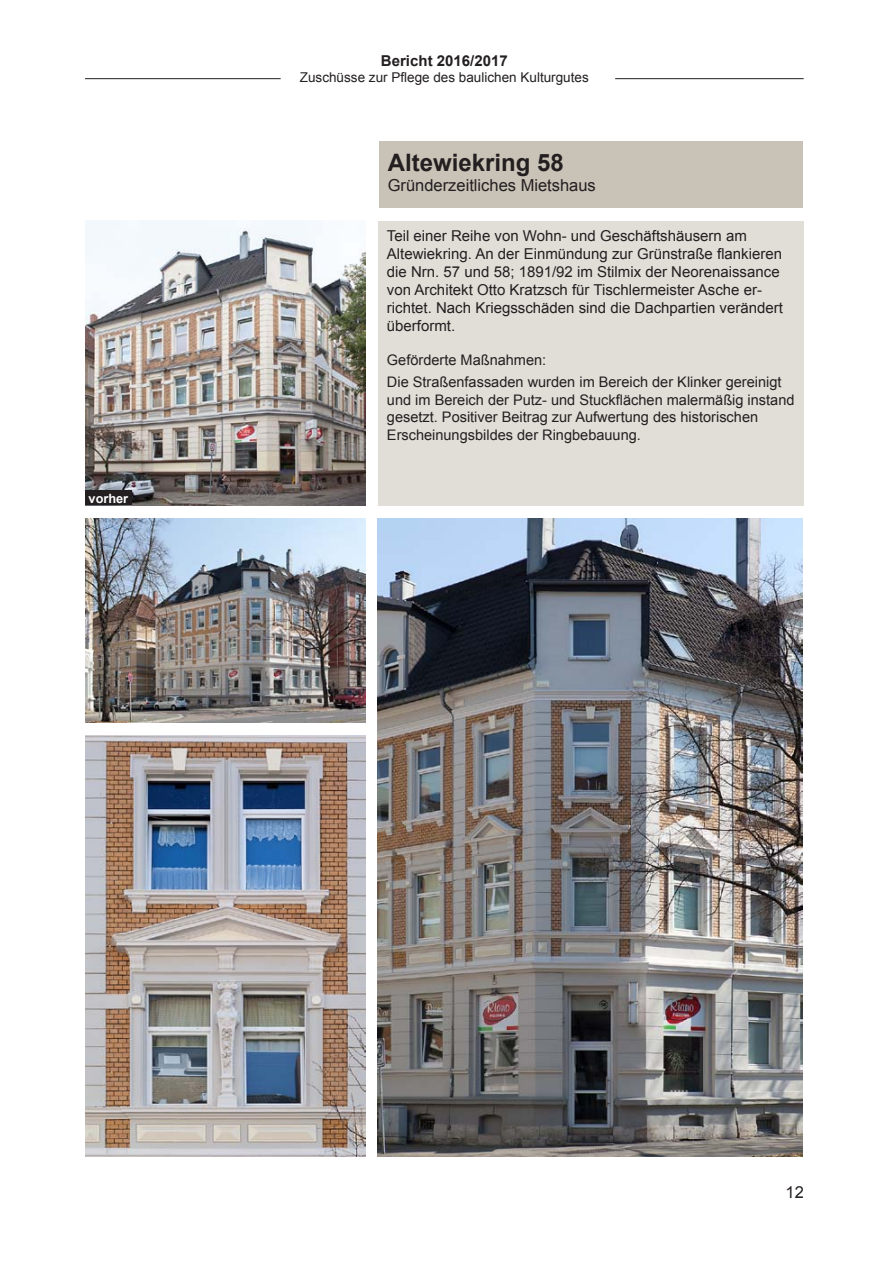
<style>
.page{position:relative;width:893px;height:1263px;background:#fff}
.page>*{position:absolute;margin:0;border:0;box-sizing:border-box;transform-origin:0 0}
.t1{font:700 24px "Arial";color:#231f20}
.t2{font:16.5px "Arial";color:#231f20}
.t3{font:15px/18px "Arial";color:#231f20}
.t4{font:700 15px "Arial";color:#231f20}
.t5{font:14.55px/17.4px "Arial";color:#231f20}
.t6{font:13.5px "Arial";color:#231f20}
.t7{font:700 12.75px "Arial";color:#fff}
</style>
<div class="page">
<hr style="left:85px;top:78px;width:196px;height:1px;background:#231f20">
<hr style="left:615px;top:78px;width:189px;height:1px;background:#231f20">
<div style="left:379px;top:141px;width:424px;height:67px;background:#c9c2b7"></div>
<div style="left:378px;top:221px;width:426px;height:285px;background:#e1ded8"></div>
<img style="left:85px;top:220px;width:281px;height:285px">
<img style="left:85px;top:518px;width:281px;height:204px">
<img style="left:378px;top:518px;width:425px;height:638px">
<img style="left:85px;top:735px;width:281px;height:421px">
<div style="left:85px;top:490px;width:47px;height:15px;background:#231f20"></div>
<p class="t7" style="left:89px;top:489px;width:41px">vorher</p>
<p class="t4" style="left:381px;top:51px;width:128px">Bericht 2016/2017</p>
<p class="t6" style="left:300px;top:69px;width:290px">Zuschüsse zur Pflege des baulichen Kulturgutes</p>
<h1 class="t1" style="left:388px;top:147px;width:178px">Altewiekring 58</h1>
<p class="t2" style="left:388px;top:174px;width:210px">Gründerzeitliches Mietshaus</p>
<p class="t3" style="left:387px;top:226px;width:397px">Teil einer Reihe von Wohn- und Geschäftshäusern am Altewiekring. An der Einmündung zur Grünstraße flankieren die Nrn. 57 und 58; 1891/92 im Stilmix der Neorenaissance von Architekt Otto Kratzsch für Tischlermeister Asche er&shy;richtet. Nach Kriegsschäden sind die Dachpartien verändert überformt.</p>
<p class="t5" style="left:387px;top:350px;width:396px;line-height:21.8px">Geförderte Maßnahmen:<br>Die Straßenfassaden wurden im Bereich der Klinker gereinigt</p>
<p class="t5" style="left:387px;top:391px;width:409px">und im Bereich der Putz- und Stuckflächen malermäßig instand gesetzt. Positiver Beitrag zur Aufwertung des historischen<br>Erscheinungsbildes der Ringbebauung.</p>
<p class="t2" style="left:785px;top:1182px;width:20px">12</p>
</div>
